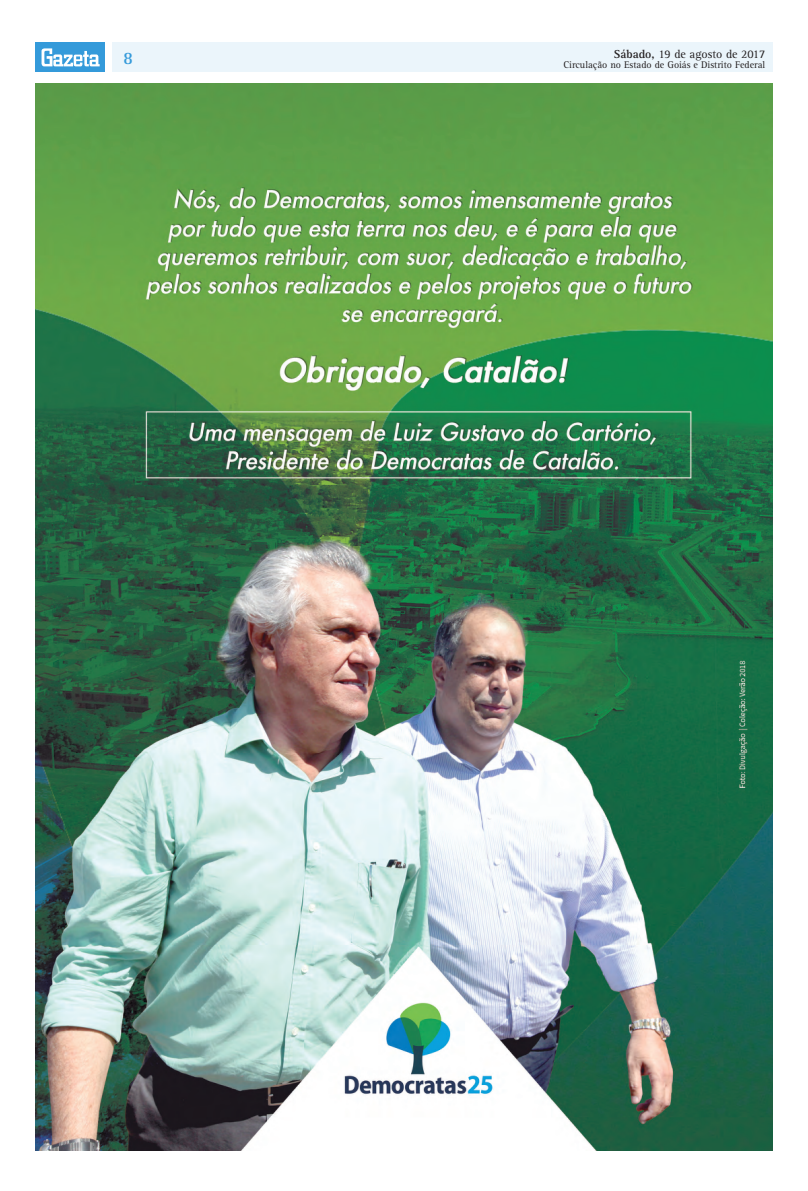
<style>
.page{position:relative;width:808px;height:1191px;background:#fff}
.page>*{position:absolute;margin:0;border:0;box-sizing:border-box;transform-origin:0 0}
.t1{font:700 18px "Rotis Serif";color:#349ada}
.t2{font:12px "Rotis Serif";color:#231f20}
.t3{font:10px "Rotis Serif";color:#231f20}
.s1{font-weight:700}
</style>
<div class="page">
<img style="left:35px;top:84px;width:737px;height:1066px">
<div style="left:112px;top:43px;width:660px;height:29px;background:#ebf5fb"></div>
<div style="left:35px;top:43px;width:70px;height:29px;background:#349ada"></div>
<svg style="left:42px;top:48px;width:58px;height:18px"></svg>
<p class="t1" style="left:123px;top:48px;width:12px">8</p>
<p class="t2" style="left:614px;top:47px;width:153px"><span class="s1">Sábado,</span> 19 de agosto de 2017</p>
<p class="t3" style="left:563px;top:59px;width:203px">Circulação no Estado de Goiás e Distrito Federal</p>
</div>
